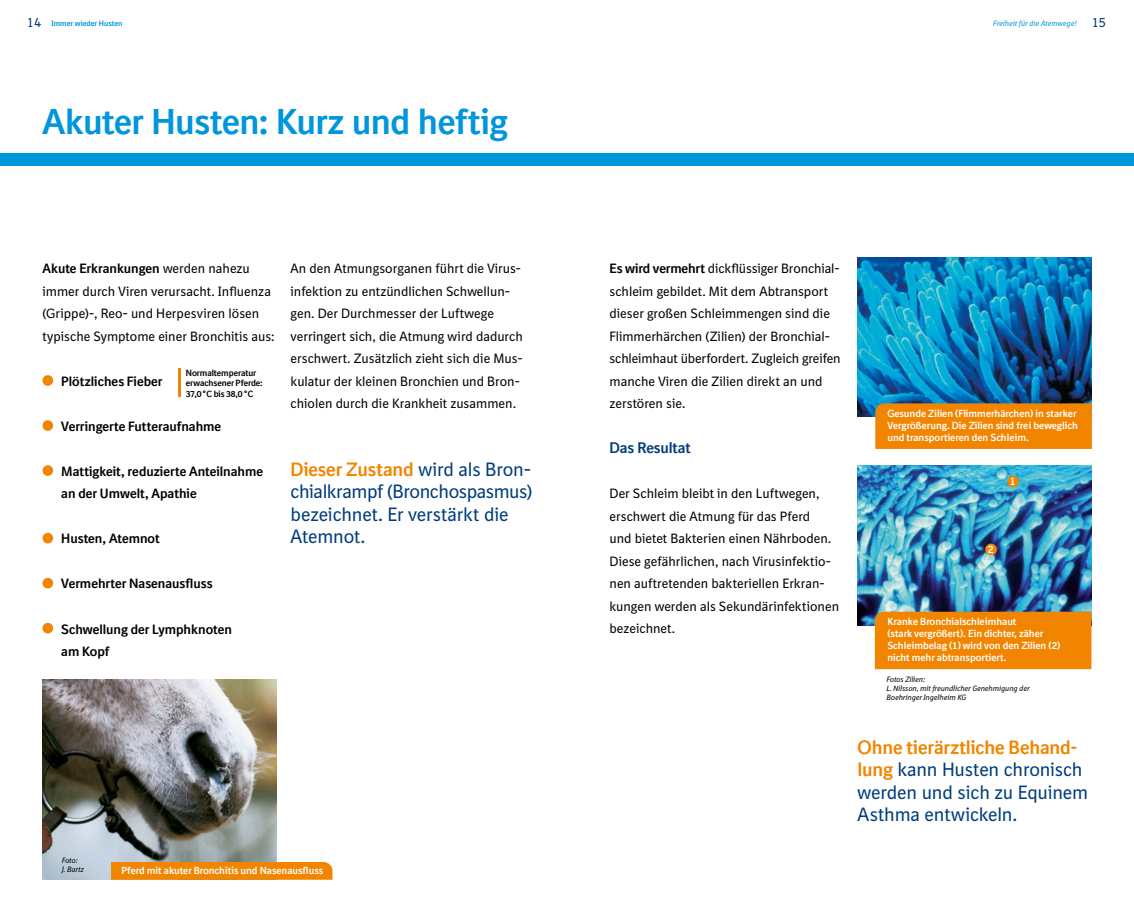
<style>
.page{position:relative;width:1134px;height:922px;background:#fff}
.page>*{position:absolute;margin:0;border:0;box-sizing:border-box;transform-origin:0 0}
.t1{font:700 35px "BI Sans NEXT";letter-spacing:-.015em;color:#0096dc}
.t2{font:18.75px/22.5px "BI Sans NEXT";letter-spacing:-.01em;color:#003c7c}
.t3{font:700 15px "BI Sans NEXT";letter-spacing:-.01em;color:#003c7c}
.t4{font:13.12px/22.5px "BI Sans NEXT";color:#000}
.t5{font:700 13.12px/22.5px "BI Sans NEXT";color:#000}
.t6{font:700 10.62px "BI Sans NEXT";color:#fff}
.t7{font:700 10px/12px "BI Sans NEXT";color:#fff}
.t8{font:700 8.75px/10.5px "BI Sans NEXT";letter-spacing:-.01em;color:#000}
.t9{font:italic 7.5px/9px "BI Sans NEXT";color:#000}
.t10{font:italic 7.5px "BI Sans NEXT";color:#0096dc}
.t11{font:700 7.5px "BI Sans NEXT";color:#0096dc}
.s1{font-weight:400;font-size:13.12px;color:#003c7c}
.s2{font-style:normal;font-size:13.12px;color:#003c7c}
.s3{font-weight:700}
.s4{font-weight:700;color:#f18500}
</style>
<div class="page">
<div style="left:43px;top:375px;width:10px;height:11px;background:#f18500;border-radius:50%"></div>
<div style="left:43px;top:420px;width:10px;height:11px;background:#f18500;border-radius:50%"></div>
<div style="left:43px;top:465px;width:10px;height:11px;background:#f18500;border-radius:50%"></div>
<div style="left:43px;top:532px;width:10px;height:11px;background:#f18500;border-radius:50%"></div>
<div style="left:43px;top:577px;width:10px;height:11px;background:#f18500;border-radius:50%"></div>
<div style="left:43px;top:622px;width:10px;height:11px;background:#f18500;border-radius:50%"></div>
<img style="left:857px;top:257px;width:234px;height:159px">
<div style="left:875px;top:403px;width:217px;height:46px;background:#f18500"></div>
<img style="left:43px;top:679px;width:233px;height:200px">
<div style="left:111px;top:861px;width:221px;height:18px;background:#f18500"></div>
<img style="left:857px;top:465px;width:234px;height:160px">
<div style="left:875px;top:611px;width:216px;height:58px;background:#f18500"></div>
<div style="left:1007px;top:475px;width:12px;height:12px;background:#f18500;border-radius:50%"></div>
<div style="left:985px;top:543px;width:12px;height:12px;background:#f18500;border-radius:50%"></div>
<hr style="left:178px;top:369px;width:2px;height:28px;background:#f18500">
<div style="left:0;top:153px;width:567px;height:13px;background:#0096dc"></div>
<div style="left:567px;top:153px;width:567px;height:13px;background:#0096dc"></div>
<p class="t11" style="left:27px;top:19px;width:97px"><span class="s1">14</span> Immer wieder Husten</p>
<p class="t10" style="left:993px;top:19px;width:114px">Freiheit für die Atemwege! <span class="s2">15</span></p>
<h1 class="t1" style="left:43px;top:101px;width:467px">Akuter Husten: Kurz und heftig</h1>
<p class="t4" style="left:43px;top:257px;width:234px"><span class="s3">Akute Erkrankungen</span> werden nahezu immer durch Viren verursacht. Influenza (Grippe)-, Reo- und Herpesviren lösen typische Symptome einer Bronchitis aus:</p>
<p class="t5" style="left:61px;top:369px;width:103px">Plötzliches Fieber</p>
<p class="t5" style="left:61px;top:414px;width:161px">Verringerte Futteraufnahme</p>
<p class="t5" style="left:61px;top:459px;width:203px">Mattigkeit, reduzierte Anteilnahme an der Umwelt, Apathie</p>
<p class="t5" style="left:61px;top:527px;width:100px">Husten, Atemnot</p>
<p class="t5" style="left:61px;top:572px;width:153px">Vermehrter Nasenausfluss</p>
<p class="t5" style="left:61px;top:617px;width:172px">Schwellung der Lymphknoten am Kopf</p>
<p class="t8" style="left:186px;top:367px;width:78px">Normaltemperatur erwachsener Pferde:<br>37,0 °C bis 38,0 °C</p>
<p class="t4" style="left:291px;top:257px;width:234px">An den Atmungsorganen führt die Virus&shy;infektion zu entzündlichen Schwellun&shy;gen. Der Durchmesser der Luftwege verringert sich, die Atmung wird dadurch erschwert. Zusätzlich zieht sich die Mus&shy;kulatur der kleinen Bronchien und Bron&shy;chiolen durch die Krankheit zusammen.</p>
<p class="t4" style="left:609px;top:257px;width:233px"><span class="s3">Es wird vermehrt</span> dickflüssiger Bronchial&shy;schleim gebildet. Mit dem Abtransport dieser großen Schleimmengen sind die Flimmerhärchen (Zilien) der Bronchial&shy;schleimhaut überfordert. Zugleich greifen manche Viren die Zilien direkt an und zerstören sie.</p>
<p class="t3" style="left:609px;top:439px;width:83px">Das Resultat</p>
<p class="t4" style="left:609px;top:482px;width:231px">Der Schleim bleibt in den Luftwegen, erschwert die Atmung für das Pferd<br>und bietet Bakterien einen Nährboden.<br>Diese gefährlichen, nach Virusinfektio&shy;nen auftretenden bakteriellen Erkran&shy;kungen werden als Sekundärinfektionen bezeichnet.</p>
<h2 class="t2" style="left:291px;top:458px;width:243px"><span class="s4">Dieser Zustand</span> wird als Bron&shy;chialkrampf (Bronchospasmus) bezeichnet. Er verstärkt die<br>Atemnot.</h2>
<p class="t9" style="left:62px;top:855px;width:24px">Foto:<br>J. Bartz</p>
<p class="t7" style="left:122px;top:864px;width:203px">Pferd mit akuter Bronchitis und Nasenausfluss</p>
<p class="t7" style="left:887px;top:407px;width:192px">Gesunde Zilien (Flimmerhärchen) in starker<br>Vergrößerung. Die Zilien sind frei beweglich und transportieren den Schleim.</p>
<p class="t6" style="left:1010px;top:475px;width:7px">1</p>
<p class="t6" style="left:988px;top:543px;width:7px">2</p>
<p class="t7" style="left:887px;top:615px;width:174px">Kranke Bronchialschleimhaut<br>(stark vergrößert). Ein dichter, zäher Schleimbelag (1) wird von den Zilien (2) nicht mehr abtransportiert.</p>
<p class="t9" style="left:886px;top:675px;width:145px">Fotos Zilien:<br>L. Nilsson, mit freundlicher Genehmigung der<br>Boehringer Ingelheim KG</p>
<h2 class="t2" style="left:857px;top:735px;width:232px"><span class="s4">Ohne tierärztliche Behand&shy;lung</span> kann Husten chronisch werden und sich zu Equinem<br>Asthma entwickeln.</h2>
</div>
